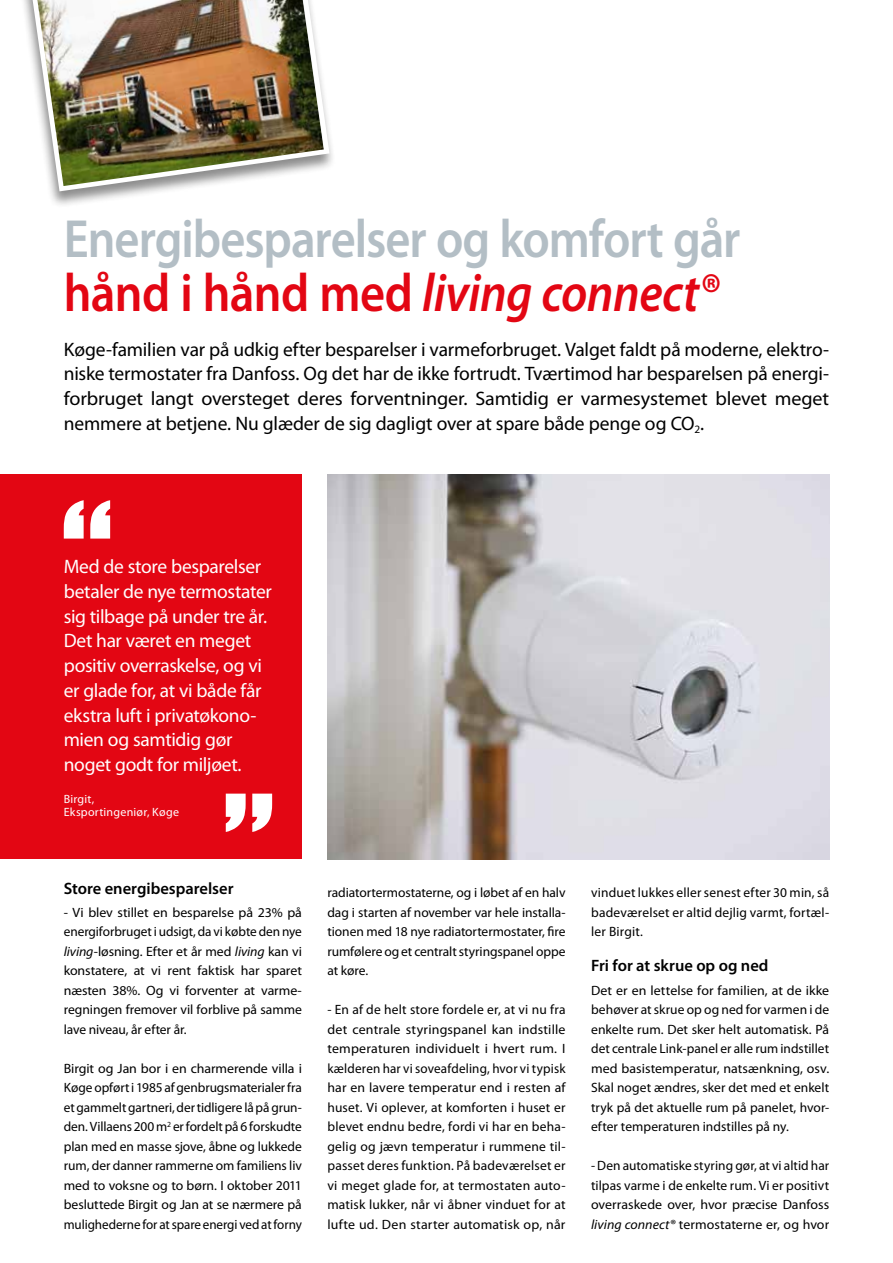
<style>
.page{position:relative;width:893px;height:1263px;background:#fff}
.page>*{position:absolute;margin:0;border:0;box-sizing:border-box;transform-origin:0 0}
.t1{font:600 54px/54px "Myriad Pro";letter-spacing:-.025em;color:#b3bec5;scale:.9 1}
.t2{font:19.5px/24.8px "Myriad Pro";letter-spacing:-.005em;color:#000;text-align:justify}
.t3{font:19.5px/24.8px "Myriad Pro";letter-spacing:-.015em;color:#fff}
.t4{font:600 16.5px "Myriad Pro";color:#000}
.t5{font:13.5px/19.5px "Myriad Pro";color:#000;text-align:justify}
.t6{font:12px/13.5px "Myriad Pro";letter-spacing:.02em;color:#fff}
.s1{color:#e30613}
.s2{font-style:italic;color:#e30613}
.s3{font-style:italic}
</style>
<div class="page">
<img style="left:327px;top:474px;width:502px;height:385px">
<div style="left:0;top:474px;width:302px;height:385px;background:#e30613"></div>
<div style="left:10px;top:0;width:326px;height:208px;background:#000;opacity:.45"></div>
<img style="left:18px;top:0;width:314px;height:194px">
<svg style="left:64px;top:500px;width:46px;height:39px"></svg>
<svg style="left:226px;top:794px;width:46px;height:38px"></svg>
<h1 class="t1" style="left:64px;top:211px;width:753px">Energibesparelser og komfort går <span class="s1">hånd i hånd med</span> <span class="s2">living connect®</span></h1>
<p class="t2" style="left:64px;top:336px;width:767px">Køge-familien var på udkig efter besparelser i varmeforbruget. Valget faldt på moderne, elektro&shy;niske termostater fra Danfoss. Og det har de ikke fortrudt. Tværtimod har besparelsen på energi&shy;forbruget langt oversteget deres forventninger. Samtidig er varmesystemet blevet meget nemmere at betjene. Nu glæder de sig dagligt over at spare både penge og CO<sub>2</sub>.</p>
<h2 class="t3" style="left:64px;top:554px;width:210px">Med de store besparelser betaler de nye termostater sig tilbage på under tre år.<br>Det har været en meget positiv overraskelse, og vi er glade for, at vi både får ekstra luft i privatøkono&shy;mien og samtidig gør noget godt for miljøet.</h2>
<p class="t6" style="left:64px;top:792px;width:117px">Birgit,<br>Eksportingeniør, Køge</p>
<p class="t4" style="left:64px;top:878px;width:171px">Store energibesparelser</p>
<p class="t5" style="left:64px;top:902px;width:240px">- Vi blev stillet en besparelse på 23% på energiforbruget i udsigt, da vi købte den nye <span class="s3">living</span>-løsning. Efter et år med <span class="s3">living</span> kan vi konstatere, at vi rent faktisk har sparet næsten 38%. Og vi forventer at varme&shy;regningen fremover vil forblive på samme lave niveau, år efter år.</p>
<p class="t5" style="left:64px;top:1058px;width:240px">Birgit og Jan bor i en charmerende villa i Køge opført i 1985 af genbrugsmaterialer fra et gammelt gartneri, der tidligere lå på grun&shy;den. Villaens 200 m<sup>2</sup> er fordelt på 6 forskudte plan med en masse sjove, åbne og lukkede rum, der danner rammerne om familiens liv med to voksne og to børn. I oktober 2011 besluttede Birgit og Jan at se nærmere på mulighederne for at spare energi ved at forny</p>
<p class="t5" style="left:327px;top:883px;width:240px">radiatortermostaterne, og i løbet af en halv dag i starten af november var hele installa&shy;tionen med 18 nye radiatortermostater, fire rumfølere og et centralt styringspanel oppe at køre.</p>
<p class="t5" style="left:327px;top:1000px;width:240px">- En af de helt store fordele er, at vi nu fra det centrale styringspanel kan indstille temperaturen individuelt i hvert rum. I kælderen har vi soveafdeling, hvor vi typisk har en lavere temperatur end i resten af huset. Vi oplever, at komforten i huset er blevet endnu bedre, fordi vi har en beha&shy;gelig og jævn temperatur i rummene til&shy;passet deres funktion. På badeværelset er vi meget glade for, at termostaten auto&shy;matisk lukker, når vi åbner vinduet for at lufte ud. Den starter automatisk op, når</p>
<p class="t5" style="left:591px;top:883px;width:240px">vinduet lukkes eller senest efter 30 min, så badeværelset er altid dejlig varmt, fortæl&shy;ler Birgit.</p>
<p class="t4" style="left:591px;top:955px;width:179px">Fri for at skrue op og ned</p>
<p class="t5" style="left:591px;top:980px;width:240px">Det er en lettelse for familien, at de ikke behøver at skrue op og ned for varmen i de enkelte rum. Det sker helt automatisk. På det centrale Link-panel er alle rum indstillet med basistemperatur, natsænkning, osv.<br>Skal noget ændres, sker det med et enkelt tryk på det aktuelle rum på panelet, hvor&shy;efter temperaturen indstilles på ny.</p>
<p class="t5" style="left:591px;top:1156px;width:240px">- Den automatiske styring gør, at vi altid har tilpas varme i de enkelte rum. Vi er positivt overraskede over, hvor præcise Danfoss <span class="s3">living connect®</span> termostaterne er, og hvor</p>
</div>
